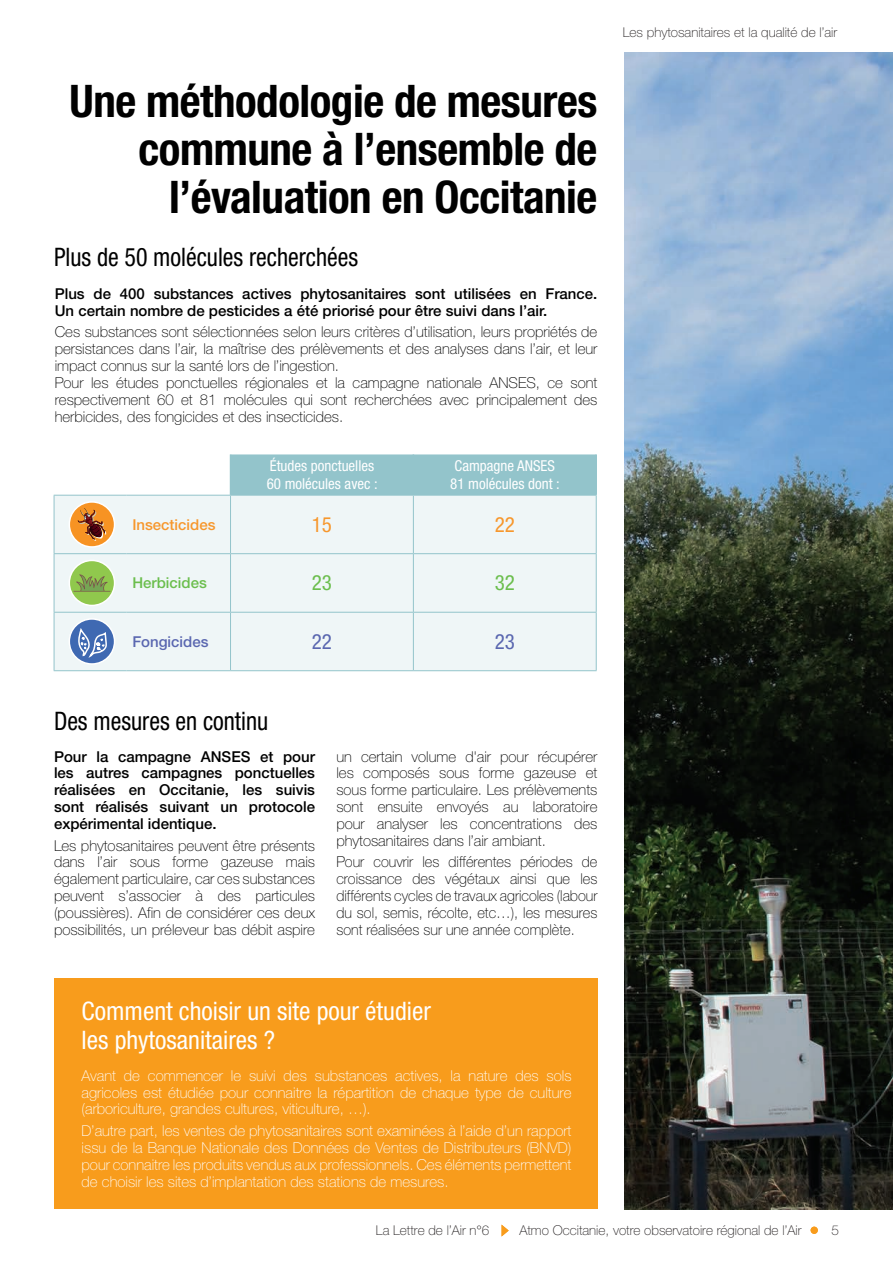
<style>
.page{position:relative;width:893px;height:1263px;background:#fff}
.page>*{position:absolute;margin:0;border:0;box-sizing:border-box;transform-origin:0 0}
.t1{font:700 condensed 45px/48px "Helvetica Neue LT Std";letter-spacing:-.01em;color:#000;text-align:right}
.t2{font:condensed 25.5px/28.5px "Helvetica Neue LT Std";color:#fff}
.t3{font:condensed 25.5px "Helvetica Neue LT Std";color:#000;scale:.94 1}
.t4{font:condensed 21px "Helvetica Neue LT Std";color:#f7972c}
.t5{font:condensed 21px "Helvetica Neue LT Std";color:#6bbe4d}
.t6{font:condensed 21px "Helvetica Neue LT Std";color:#5a67b0}
.t7{font:100 15px/17px "Helvetica Neue LT Std";color:#000;text-align:justify}
.t8{font:100 15px/17px "Helvetica Neue LT Std";color:#fff;text-align:justify}
.t9{font:500 15px/17px "Helvetica Neue LT Std";color:#000}
.t10{font:condensed 15px/18px "Helvetica Neue LT Std";color:#fff}
.t11{font:500 15px "Helvetica Neue LT Std";color:#f7972c}
.t12{font:500 15px "Helvetica Neue LT Std";color:#6bbe4d}
.t13{font:500 15px "Helvetica Neue LT Std";color:#5a67b0}
.t14{font:100 13.5px "Helvetica Neue LT Std";color:#231f20}
</style>
<div class="page">
<svg style="left:502px;top:1225px;width:7px;height:11px"></svg>
<div style="left:811px;top:1226px;width:7px;height:8px;background:#f89c1c;border-radius:50%"></div>
<img style="left:624px;top:53px;width:269px;height:1156px">
<div style="left:231px;top:454px;width:364px;height:41px;background:#93c4cb"></div>
<div style="left:55px;top:496px;width:541px;height:174px;background:#eff6f7"></div>
<hr style="left:595px;top:454px;width:2px;height:41px;background:#93c4cb">
<hr style="left:230px;top:454px;width:1px;height:41px;background:#93c4cb">
<hr style="left:413px;top:454px;width:1px;height:41px;background:#93c4cb">
<hr style="left:231px;top:495px;width:182px;height:1px;background:#93c4cb">
<hr style="left:413px;top:495px;width:184px;height:1px;background:#93c4cb">
<hr style="left:413px;top:496px;width:1px;height:57px;background:#93c4cb">
<hr style="left:596px;top:496px;width:1px;height:57px;background:#93c4cb">
<hr style="left:231px;top:553px;width:182px;height:1px;background:#93c4cb">
<hr style="left:413px;top:553px;width:184px;height:1px;background:#93c4cb">
<hr style="left:413px;top:554px;width:1px;height:58px;background:#93c4cb">
<hr style="left:596px;top:554px;width:1px;height:58px;background:#93c4cb">
<hr style="left:231px;top:612px;width:182px;height:1px;background:#93c4cb">
<hr style="left:413px;top:612px;width:184px;height:1px;background:#93c4cb">
<hr style="left:413px;top:613px;width:1px;height:57px;background:#93c4cb">
<hr style="left:596px;top:613px;width:1px;height:57px;background:#93c4cb">
<hr style="left:231px;top:670px;width:182px;height:1px;background:#93c4cb">
<hr style="left:413px;top:670px;width:184px;height:1px;background:#93c4cb">
<hr style="left:126px;top:495px;width:105px;height:1px;background:#93c4cb">
<hr style="left:230px;top:496px;width:1px;height:57px;background:#93c4cb">
<hr style="left:126px;top:553px;width:105px;height:1px;background:#93c4cb">
<hr style="left:230px;top:554px;width:1px;height:58px;background:#93c4cb">
<hr style="left:126px;top:612px;width:105px;height:1px;background:#93c4cb">
<hr style="left:230px;top:613px;width:1px;height:57px;background:#93c4cb">
<hr style="left:126px;top:670px;width:105px;height:1px;background:#93c4cb">
<hr style="left:54px;top:495px;width:72px;height:1px;background:#93c4cb">
<hr style="left:54px;top:496px;width:1px;height:57px;background:#93c4cb">
<hr style="left:54px;top:553px;width:72px;height:1px;background:#93c4cb">
<hr style="left:54px;top:554px;width:1px;height:58px;background:#93c4cb">
<hr style="left:54px;top:612px;width:72px;height:1px;background:#93c4cb">
<hr style="left:54px;top:613px;width:1px;height:57px;background:#93c4cb">
<hr style="left:54px;top:670px;width:72px;height:1px;background:#93c4cb">
<svg style="left:69px;top:502px;width:46px;height:45px"></svg>
<div style="left:69px;top:501px;width:46px;height:47px;border:2px solid #fff;border-radius:50%"></div>
<svg style="left:78px;top:508px;width:27px;height:32px"></svg>
<div style="left:69px;top:560px;width:46px;height:45px;background:#90c84d;border-radius:50%"></div>
<div style="left:69px;top:560px;width:46px;height:46px;border:2px solid #fff;border-radius:50%"></div>
<svg style="left:73px;top:574px;width:37px;height:17px"></svg>
<svg style="left:69px;top:618px;width:46px;height:47px"></svg>
<div style="left:54px;top:978px;width:543px;height:231px;background:#f89c1c"></div>
<h1 class="t1" style="left:70px;top:77px;width:529px">Une méthodologie de mesures commune à l’ensemble de l’évaluation en Occitanie</h1>
<h2 class="t3" style="left:54px;top:242px;width:325px">Plus de 50 molécules recherchées</h2>
<p class="t9" style="left:55px;top:285px;width:544px">Plus de 400 substances actives phytosanitaires sont utilisées en France.<br>Un certain nombre de pesticides a été priorisé pour être suivi dans l’air.</p>
<p class="t7" style="left:55px;top:323px;width:544px;text-align:left">Ces substances sont sélectionnées selon leurs critères d’utilisation, leurs propriétés de persistances dans l’air, la maîtrise des prélèvements et des analyses dans l’air, et leur impact connus sur la santé lors de l’ingestion.<br>Pour les études ponctuelles régionales et la campagne nationale ANSES, ce sont respectivement 60 et 81 molécules qui sont recherchées avec principalement des herbicides, des fongicides et des insecticides.</p>
<p class="t10" style="left:267px;top:457px;width:113px">Études ponctuelles<br>60 molécules avec :</p>
<p class="t10" style="left:450px;top:457px;width:111px">Campagne ANSES<br>81 molécules dont :</p>
<p class="t11" style="left:132px;top:515px;width:85px">Insecticides</p>
<h3 class="t4" style="left:312px;top:512px;width:22px">15</h3>
<h3 class="t4" style="left:495px;top:512px;width:22px">22</h3>
<p class="t12" style="left:132px;top:574px;width:76px">Herbicides</p>
<h3 class="t5" style="left:312px;top:571px;width:22px">23</h3>
<h3 class="t5" style="left:495px;top:571px;width:22px">32</h3>
<p class="t13" style="left:132px;top:632px;width:78px">Fongicides</p>
<h3 class="t6" style="left:312px;top:629px;width:22px">22</h3>
<h3 class="t6" style="left:495px;top:629px;width:22px">23</h3>
<h2 class="t3" style="left:54px;top:706px;width:229px">Des mesures en continu</h2>
<p class="t9" style="left:54px;top:747px;width:263px;text-align:justify">Pour la campagne ANSES et pour les autres campagnes ponctuelles réalisées en Occitanie, les suivis sont réalisés suivant un protocole expérimental identique.</p>
<p class="t7" style="left:54px;top:837px;width:263px">Les phytosanitaires peuvent être présents dans l’air sous forme gazeuse mais également particulaire, car ces substances peuvent s’associer à des particules (poussières). Afin de considérer ces deux possibilités, un préleveur bas débit aspire</p>
<p class="t7" style="left:336px;top:748px;width:263px">un certain volume d'air pour récupérer les composés sous forme gazeuse et sous forme particulaire. Les prélèvements sont ensuite envoyés au laboratoire pour analyser les concentrations des phytosanitaires dans l’air ambiant.</p>
<p class="t7" style="left:336px;top:854px;width:263px">Pour couvrir les différentes périodes de croissance des végétaux ainsi que les différents cycles de travaux agricoles (labour du sol, semis, récolte, etc…), les mesures sont réalisées sur une année complète.</p>
<h2 class="t2" style="left:82px;top:996px;width:351px">Comment choisir un site pour étudier les phytosanitaires ?</h2>
<p class="t8" style="left:82px;top:1067px;width:491px">Avant de commencer le suivi des substances actives, la nature des sols agricoles est étudiée pour connaitre la répartition de chaque type de culture (arboriculture, grandes cultures, viticulture, …).</p>
<p class="t8" style="left:82px;top:1122px;width:491px">D’autre part, les ventes de phytosanitaires sont examinées à l’aide d’un rapport issu de la Banque Nationale des Données de Ventes de Distributeurs (BNVD) pour connaitre les produits vendus aux professionnels. Ces éléments permettent de choisir les sites d’implantation des stations de mesures.</p>
<p class="t14" style="left:623px;top:25px;width:216px">Les phytosanitaires et la qualité de l’air</p>
<p class="t14" style="left:376px;top:1222px;width:115px">La Lettre de l’Air n°6</p>
<p class="t14" style="left:519px;top:1222px;width:283px">Atmo Occitanie, votre observatoire régional de l’Air</p>
<p class="t14" style="left:831px;top:1222px;width:9px">5</p>
</div>
